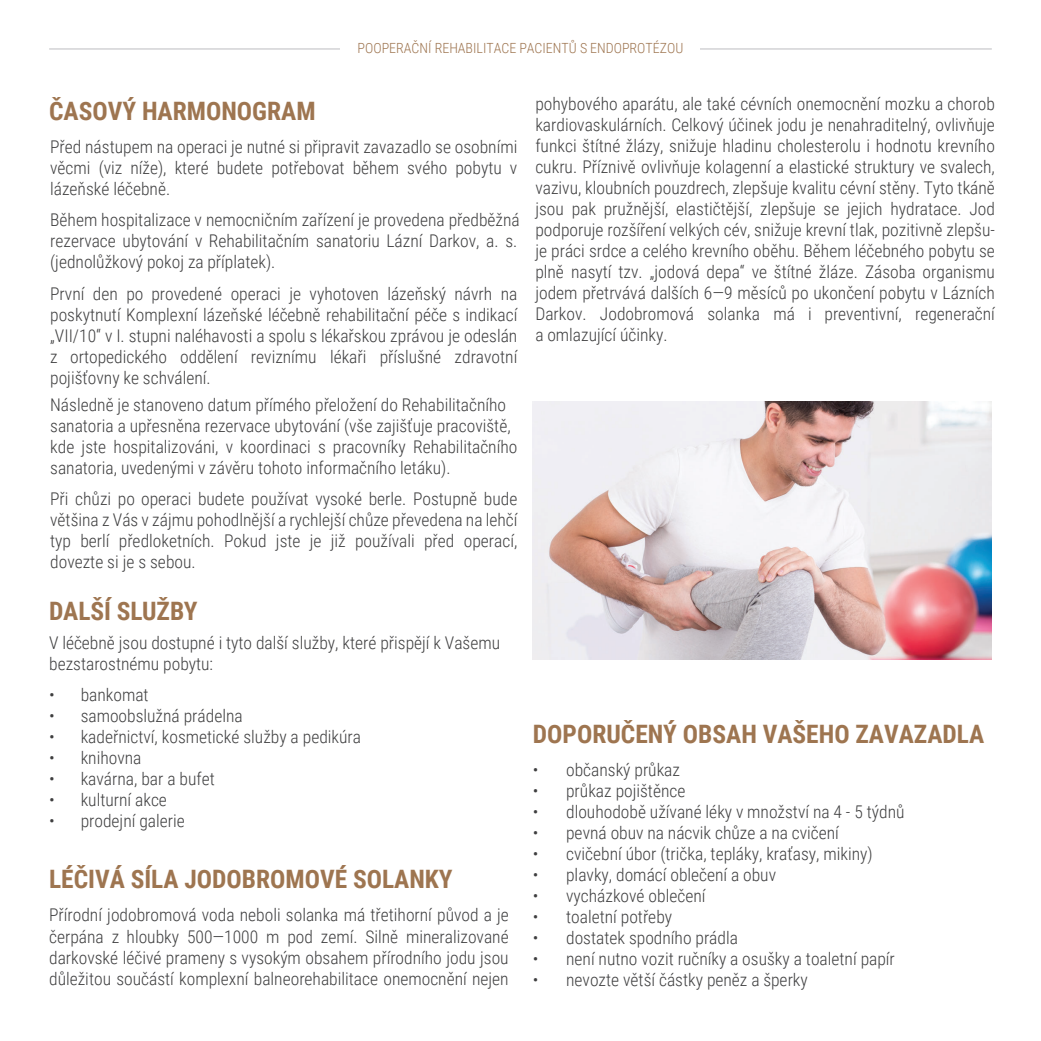
<style>
.page{position:relative;width:1041px;height:1041px;background:#fff}
.page>*{position:absolute;margin:0;border:0;box-sizing:border-box;transform-origin:0 0}
.t1{font:700 25.38px "Roboto Condensed";color:#9e7550}
.t2{font:300 17.5px/21px "Roboto Condensed";color:#3e3e3f;text-align:justify}
.t3{font:300 14px "Roboto Condensed";color:#9e7550}
</style>
<div class="page">
<hr style="left:49px;top:49px;width:943px;height:1px;background:#bcbdc0">
<div style="left:341px;top:30px;width:359px;height:31px;background:#fff"></div>
<img style="left:533px;top:402px;width:459px;height:258px">
<p class="t3" style="left:358px;top:38px;width:327px">POOPERAČNÍ REHABILITACE PACIENTŮ S ENDOPROTÉZOU</p>
<h1 class="t1" style="left:49px;top:94px;width:268px">ČASOVÝ HARMONOGRAM</h1>
<p class="t2" style="left:50px;top:135px;width:469px">Před nástupem na operaci je nutné si připravit zavazadlo se osobními věcmi (viz níže), které budete potřebovat během svého pobytu v lázeňské léčebně.</p>
<p class="t2" style="left:50px;top:209px;width:471px;text-align:left">Během hospitalizace v nemocničním zařízení je provedena předběžná rezervace ubytování v Rehabilitačním sanatoriu Lázní Darkov, a. s. (jednolůžkový pokoj za příplatek).</p>
<p class="t2" style="left:50px;top:283px;width:469px">První den po provedené operaci je vyhotoven lázeňský návrh na poskytnutí Komplexní lázeňské léčebně rehabilitační péče s indikací „VII/10“ v I. stupni naléhavosti a spolu s lékařskou zprávou je odeslán z ortopedického oddělení reviznímu lékaři příslušné zdravotní pojišťovny ke schválení.</p>
<p class="t2" style="left:50px;top:394px;width:469px;text-align:left">Následně je stanoveno datum přímého přeložení do Rehabilitačního sanatoria a upřesněna rezervace ubytování (vše zajišťuje pracoviště, kde jste hospitalizováni, v koordinaci s pracovníky Rehabilitačního sanatoria, uvedenými v závěru tohoto informačního letáku).</p>
<p class="t2" style="left:50px;top:488px;width:469px">Při chůzi po operaci budete používat vysoké berle. Postupně bude většina z Vás v zájmu pohodlnější a rychlejší chůze převedena na lehčí typ berlí předloketních. Pokud jste je již používali před operací, dovezte si je s sebou.</p>
<h1 class="t1" style="left:49px;top:593px;width:150px">DALŠÍ SLUŽBY</h1>
<p class="t2" style="left:49px;top:632px;width:452px">V léčebně jsou dostupné i tyto další služby, které přispějí k Vašemu bezstarostnému pobytu:</p>
<p class="t2" style="left:49px;top:684px;width:7px">• • • • • • •</p>
<p class="t2" style="left:81px;top:684px;width:282px;text-align:left">bankomat<br>samoobslužná prádelna<br>kadeřnictví, kosmetické služby a pedikúra knihovna<br>kavárna, bar a bufet<br>kulturní akce<br>prodejní galerie</p>
<h1 class="t1" style="left:49px;top:861px;width:405px">LÉČIVÁ SÍLA JODOBROMOVÉ SOLANKY</h1>
<p class="t2" style="left:49px;top:904px;width:461px">Přírodní jodobromová voda neboli solanka má třetihorní původ a je čerpána z hloubky 500—1000 m pod zemí. Silně mineralizované darkovské léčivé prameny s vysokým obsahem přírodního jodu jsou důležitou součástí komplexní balneorehabilitace onemocnění nejen</p>
<p class="t2" style="left:535px;top:93px;width:461px">pohybového aparátu, ale také cévních onemocnění mozku a chorob kardiovaskulárních. Celkový účinek jodu je nenahraditelný, ovlivňuje funkci štítné žlázy, snižuje hladinu cholesterolu i hodnotu krevního cukru. Příznivě ovlivňuje kolagenní a elastické struktury ve svalech, vazivu, kloubních pouzdrech, zlepšuje kvalitu cévní stěny. Tyto tkáně jsou pak pružnější, elastičtější, zlepšuje se jejich hydratace. Jod podporuje rozšíření velkých cév, snižuje krevní tlak, pozitivně zlepšu&shy;je práci srdce a celého krevního oběhu. Během léčebného pobytu se plně nasytí tzv. „jodová depa“ ve štítné žláze. Zásoba organismu jodem přetrvává dalších 6—9 měsíců po ukončení pobytu v Lázních Darkov. Jodobromová solanka má i preventivní, regenerační a omlazující účinky.</p>
<h1 class="t1" style="left:533px;top:716px;width:453px">DOPORUČENÝ OBSAH VAŠEHO ZAVAZADLA</h1>
<p class="t2" style="left:533px;top:758px;width:7px">• • • • • • • • • • •</p>
<p class="t2" style="left:566px;top:758px;width:340px;text-align:left">občanský průkaz<br>průkaz pojištěnce<br>dlouhodobě užívané léky v množství na 4 - 5 týdnů pevná obuv na nácvik chůze a na cvičení<br>cvičební úbor (trička, tepláky, kraťasy, mikiny) plavky, domácí oblečení a obuv<br>vycházkové oblečení<br>toaletní potřeby<br>dostatek spodního prádla<br>není nutno vozit ručníky a osušky a toaletní papír nevozte větší částky peněz a šperky</p>
</div>
